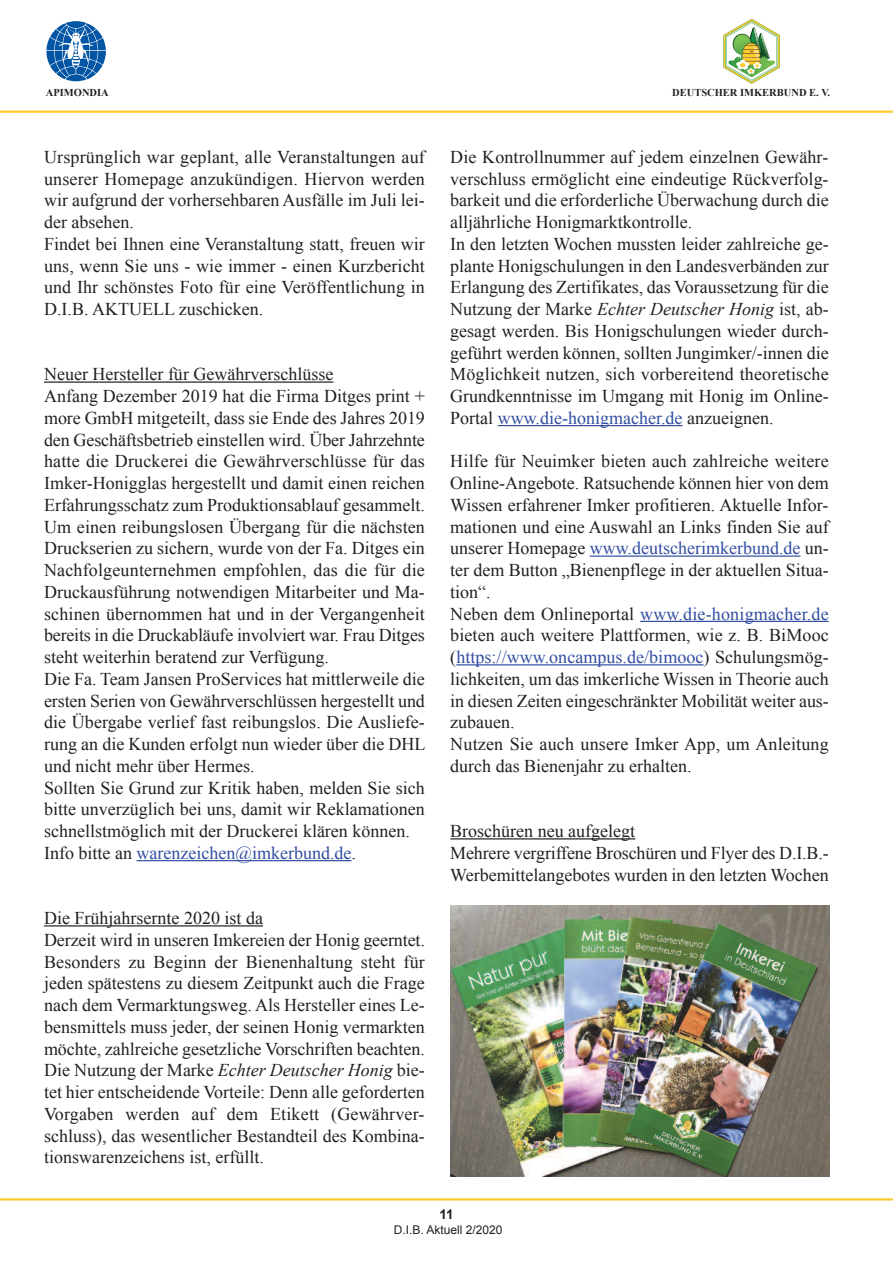
<style>
.page{position:relative;width:893px;height:1263px;background:#fff}
.page>*{position:absolute;margin:0;border:0;box-sizing:border-box;transform-origin:0 0}
.t1{font:18px/21.8px "Times New Roman";color:#231f20}
.t2{font:700 13.5px "Arial";color:#231f20}
.t3{font:12px "Arial";color:#231f20}
.t4{font:700 10.5px "Times New Roman";color:#231f20}
.s1{color:#324ea1}
.s2{font-style:italic}
</style>
<div class="page">
<hr style="left:0;top:1198px;width:893px;height:2px;background:#fecb2f">
<hr style="left:0;top:111px;width:893px;height:2px;background:#fecb2f">
<svg style="left:723px;top:19px;width:57px;height:65px"></svg>
<svg style="left:46px;top:21px;width:60px;height:61px"></svg>
<hr style="left:44px;top:381px;width:289px;height:2px;background:#231f20">
<hr style="left:137px;top:860px;width:215px;height:1px;background:#324ea1">
<hr style="left:44px;top:925px;width:219px;height:1px;background:#231f20">
<hr style="left:498px;top:425px;width:185px;height:1px;background:#324ea1">
<hr style="left:590px;top:555px;width:210px;height:2px;background:#324ea1">
<hr style="left:640px;top:621px;width:189px;height:1px;background:#324ea1">
<hr style="left:456px;top:664px;width:247px;height:1px;background:#324ea1">
<hr style="left:450px;top:838px;width:185px;height:1px;background:#231f20">
<img style="left:451px;top:905px;width:378px;height:271px">
<p class="t4" style="left:46px;top:87px;width:64px">APIMONDIA</p>
<p class="t4" style="left:672px;top:87px;width:160px">DEUTSCHER IMKERBUND E. V.</p>
<p class="t1" style="left:44px;top:146px;width:382px">Ursprünglich war geplant, alle Veranstaltungen auf unserer Homepage anzukündigen. Hiervon werden wir aufgrund der vorhersehbaren Ausfälle im Juli lei&shy;der absehen.<br>Findet bei Ihnen eine Veranstaltung statt, freuen wir uns, wenn Sie uns - wie immer - einen Kurzbericht und Ihr schönstes Foto für eine Veröffentlichung in D.I.B. AKTUELL zuschicken.</p>
<p class="t1" style="left:44px;top:363px;width:383px">Neuer Hersteller für Gewährverschlüsse<br>Anfang Dezember 2019 hat die Firma Ditges print + more GmbH mitgeteilt, dass sie Ende des Jahres 2019 den Geschäftsbetrieb einstellen wird. Über Jahrzehnte hatte die Druckerei die Gewährverschlüsse für das Imker-Honigglas hergestellt und damit einen reichen Erfahrungsschatz zum Produktionsablauf gesammelt.<br>Um einen reibungslosen Übergang für die nächsten Druckserien zu sichern, wurde von der Fa. Ditges ein Nachfolgeunternehmen empfohlen, das die für die Druckausführung notwendigen Mitarbeiter und Ma&shy;schinen übernommen hat und in der Vergangenheit bereits in die Druckabläufe involviert war. Frau Ditges steht weiterhin beratend zur Verfügung.<br>Die Fa. Team Jansen ProServices hat mittlerweile die ersten Serien von Gewährverschlüssen hergestellt und die Übergabe verlief fast reibungslos. Die Ausliefe&shy;rung an die Kunden erfolgt nun wieder über die DHL und nicht mehr über Hermes.<br>Sollten Sie Grund zur Kritik haben, melden Sie sich bitte unverzüglich bei uns, damit wir Reklamationen schnellstmöglich mit der Druckerei klären können.<br>Info bitte an <span class="s1">warenzeichen@imkerbund.de</span>.</p>
<p class="t1" style="left:44px;top:907px;width:382px">Die Frühjahrsernte 2020 ist da<br>Derzeit wird in unseren Imkereien der Honig geerntet.<br>Besonders zu Beginn der Bienenhaltung steht für jeden spätestens zu diesem Zeitpunkt auch die Frage nach dem Vermarktungsweg. Als Hersteller eines Le&shy;bensmittels muss jeder, der seinen Honig vermarkten möchte, zahlreiche gesetzliche Vorschriften beachten.<br>Die Nutzung der Marke <span class="s2">Echter Deutscher Honig</span> bie&shy;tet hier entscheidende Vorteile: Denn alle geforderten Vorgaben werden auf dem Etikett (Gewährver&shy;schluss), das wesentlicher Bestandteil des Kombina&shy;tionswarenzeichens ist, erfüllt.</p>
<p class="t1" style="left:450px;top:146px;width:380px">Die Kontrollnummer auf jedem einzelnen Gewähr&shy;verschluss ermöglicht eine eindeutige Rückverfolg&shy;barkeit und die erforderliche Überwachung durch die alljährliche Honigmarktkontrolle.<br>In den letzten Wochen mussten leider zahlreiche ge&shy;plante Honigschulungen in den Landesverbänden zur Erlangung des Zertifikates, das Voraussetzung für die Nutzung der Marke <span class="s2">Echter Deutscher Honig</span> ist, ab&shy;gesagt werden. Bis Honigschulungen wieder durch&shy;geführt werden können, sollten Jungimker/-innen die Möglichkeit nutzen, sich vorbereitend theoretische Grundkenntnisse im Umgang mit Honig im Online-Portal <span class="s1">www.die-honigmacher.de</span> anzueignen.</p>
<p class="t1" style="left:450px;top:450px;width:380px">Hilfe für Neuimker bieten auch zahlreiche weitere Online-Angebote. Ratsuchende können hier von dem Wissen erfahrener Imker profitieren. Aktuelle Infor&shy;mationen und eine Auswahl an Links finden Sie auf unserer Homepage <span class="s1">www.deutscherimkerbund.de</span> un&shy;ter dem Button „Bienenpflege in der aktuellen Situa&shy;tion“.<br>Neben dem Onlineportal <span class="s1">www.die-honigmacher.de </span>bieten auch weitere Plattformen, wie z. B. BiMooc (<span class="s1">https://www.oncampus.de/bimooc</span>) Schulungsmög&shy;lichkeiten, um das imkerliche Wissen in Theorie auch in diesen Zeiten eingeschränkter Mobilität weiter aus&shy;zubauen.<br>Nutzen Sie auch unsere Imker App, um Anleitung durch das Bienenjahr zu erhalten.</p>
<p class="t1" style="left:450px;top:820px;width:380px">Broschüren neu aufgelegt<br>Mehrere vergriffene Broschüren und Flyer des D.I.B.-<br>Werbemittelangebotes wurden in den letzten Wochen</p>
<p class="t2" style="left:439px;top:1207px;width:16px">11</p>
<p class="t3" style="left:394px;top:1223px;width:110px">D.I.B. Aktuell 2/2020</p>
</div>
